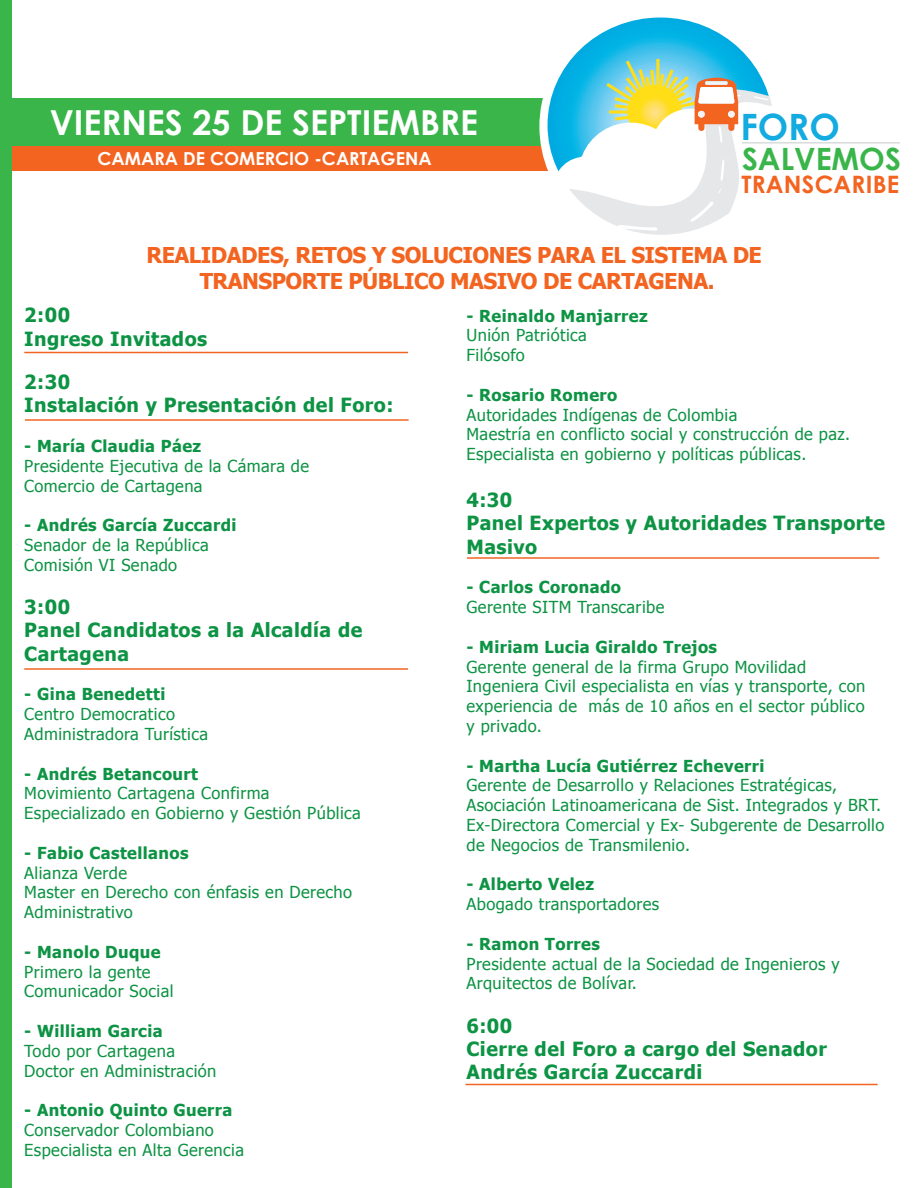
<style>
.page{position:relative;width:918px;height:1188px;background:#fff}
.page>*{position:absolute;margin:0;border:0;box-sizing:border-box;transform-origin:0 0}
.t1{font:700 36.3px "Century Gothic";color:#13abe0}
.t2{font:700 34.5px "Century Gothic";color:#fff}
.t3{font:700 30.75px "Century Gothic";color:#3ab54a}
.t4{font:700 24px "Century Gothic";letter-spacing:.01em;color:#f36421}
.t5{font:700 21.75px/26.1px "Tahoma";letter-spacing:-.025em;color:#f36421;text-align:center}
.t6{font:700 19.5px/23.4px "Tahoma";letter-spacing:.025em;color:#0d9344}
.t7{font:700 18px "Century Gothic";color:#fff}
.t8{font:16.5px/19.8px "Tahoma";letter-spacing:.025em;color:#0d9344}
.t9{font:700 16.5px "Tahoma";letter-spacing:.025em;color:#0d9344}
</style>
<div class="page">
<div style="left:0;top:141px;width:615px;height:30px;background:#f36421"></div>
<div style="left:0;top:98px;width:615px;height:47px;background:#3ab54a"></div>
<div style="left:539px;top:7px;width:241px;height:238px;background:#fff;border-radius:50%"></div>
<svg style="left:548px;top:18px;width:158px;height:129px"></svg>
<svg style="left:550px;top:27px;width:242px;height:208px"></svg>
<div style="left:728px;top:111px;width:7px;height:7px;background:#f2f3f4;border-radius:50%"></div>
<div style="left:698px;top:111px;width:7px;height:7px;background:#f2f3f4;border-radius:50%"></div>
<hr style="left:742px;top:142px;width:158px;height:1px;background:#d1d2d4">
<hr style="left:24px;top:352px;width:384px;height:1px;background:#f16523">
<hr style="left:25px;top:419px;width:384px;height:2px;background:#f16523">
<hr style="left:24px;top:668px;width:384px;height:2px;background:#f16523">
<hr style="left:467px;top:557px;width:412px;height:2px;background:#f16523">
<hr style="left:465px;top:1084px;width:413px;height:1px;background:#f16523">
<div style="left:0;top:0;width:12px;height:1188px;background:#3ab54a"></div>
<h2 class="t2" style="left:50px;top:96px;width:430px">VIERNES 25 DE SEPTIEMBRE</h2>
<p class="t7" style="left:98px;top:145px;width:336px">CAMARA DE COMERCIO -CARTAGENA</p>
<h1 class="t1" style="left:740px;top:99px;width:101px">FORO</h1>
<h3 class="t3" style="left:742px;top:135px;width:160px">SALVEMOS</h3>
<h3 class="t4" style="left:741px;top:166px;width:159px">TRANSCARIBE</h3>
<h3 class="t5" style="left:146px;top:241px;width:617px">REALIDADES, RETOS Y SOLUCIONES PARA EL SISTEMA DE<br>TRANSPORTE PÚBLICO MASIVO DE CARTAGENA.</h3>
<p class="t6" style="left:24px;top:302px;width:184px">2:00<br>Ingreso Invitados</p>
<p class="t6" style="left:24px;top:369px;width:371px">2:30<br>Instalación y Presentación del Foro:</p>
<p class="t9" style="left:24px;top:435px;width:178px">- María Claudia Páez</p>
<p class="t8" style="left:24px;top:455px;width:286px">Presidente Ejecutiva de la Cámara de<br>Comercio de Cartagena</p>
<p class="t9" style="left:24px;top:514px;width:214px">- Andrés García Zuccardi</p>
<p class="t8" style="left:24px;top:534px;width:186px">Senador de la República<br>Comisión VI Senado</p>
<p class="t6" style="left:24px;top:594px;width:340px">3:00<br>Panel Candidatos a la Alcaldía de<br>Cartagena</p>
<p class="t9" style="left:24px;top:683px;width:143px">- Gina Benedetti</p>
<p class="t8" style="left:24px;top:704px;width:185px">Centro Democratico<br>Administradora Turística</p>
<p class="t9" style="left:24px;top:762px;width:175px">- Andrés Betancourt</p>
<p class="t8" style="left:24px;top:783px;width:338px">Movimiento Cartagena Confirma<br>Especializado en Gobierno y Gestión Pública</p>
<p class="t9" style="left:24px;top:841px;width:166px">- Fabio Castellanos</p>
<p class="t8" style="left:24px;top:862px;width:329px">Alianza Verde<br>Master en Derecho con énfasis en Derecho<br>Administrativo</p>
<p class="t9" style="left:24px;top:940px;width:138px">- Manolo Duque</p>
<p class="t8" style="left:24px;top:961px;width:151px">Primero la gente<br>Comunicador Social</p>
<p class="t9" style="left:24px;top:1020px;width:140px">- William Garcia</p>
<p class="t8" style="left:24px;top:1040px;width:194px">Todo por Cartagena<br>Doctor en Administración</p>
<p class="t9" style="left:24px;top:1099px;width:210px">- Antonio Quinto Guerra</p>
<p class="t8" style="left:24px;top:1119px;width:221px">Conservador Colombiano<br>Especialista en Alta Gerencia</p>
<p class="t9" style="left:466px;top:304px;width:183px">- Reinaldo Manjarrez</p>
<p class="t8" style="left:466px;top:325px;width:122px">Unión Patriótica<br>Filósofo</p>
<p class="t9" style="left:466px;top:383px;width:152px">- Rosario Romero</p>
<p class="t8" style="left:466px;top:404px;width:385px">Autoridades Indígenas de Colombia<br>Maestría en conflicto social y construcción de paz.<br>Especialista en gobierno y políticas públicas.</p>
<p class="t6" style="left:466px;top:487px;width:420px">4:30<br>Panel Expertos y Autoridades Transporte<br>Masivo</p>
<p class="t9" style="left:466px;top:576px;width:156px">- Carlos Coronado</p>
<p class="t8" style="left:466px;top:596px;width:199px">Gerente SITM Transcaribe</p>
<p class="t9" style="left:466px;top:635px;width:252px">- Miriam Lucia Giraldo Trejos</p>
<p class="t8" style="left:466px;top:656px;width:400px">Gerente general de la firma Grupo Movilidad Ingeniera Civil especialista en vías y transporte, con experiencia de más de 10 años en el sector público y privado.</p>
<p class="t9" style="left:466px;top:754px;width:299px">- Martha Lucía Gutiérrez Echeverri</p>
<p class="t8" style="left:466px;top:775px;width:419px">Gerente de Desarrollo y Relaciones Estratégicas, Asociación Latinoamericana de Sist. Integrados y BRT.<br>Ex-Directora Comercial y Ex- Subgerente de Desarrollo de Negocios de Transmilenio.</p>
<p class="t9" style="left:466px;top:873px;width:129px">- Alberto Velez</p>
<p class="t8" style="left:466px;top:893px;width:194px">Abogado transportadores</p>
<p class="t9" style="left:466px;top:932px;width:135px">- Ramon Torres</p>
<p class="t8" style="left:466px;top:953px;width:375px">Presidente actual de la Sociedad de Ingenieros y<br>Arquitectos de Bolívar.</p>
<p class="t6" style="left:466px;top:1013px;width:362px">6:00<br>Cierre del Foro a cargo del Senador<br>Andrés García Zuccardi</p>
</div>
